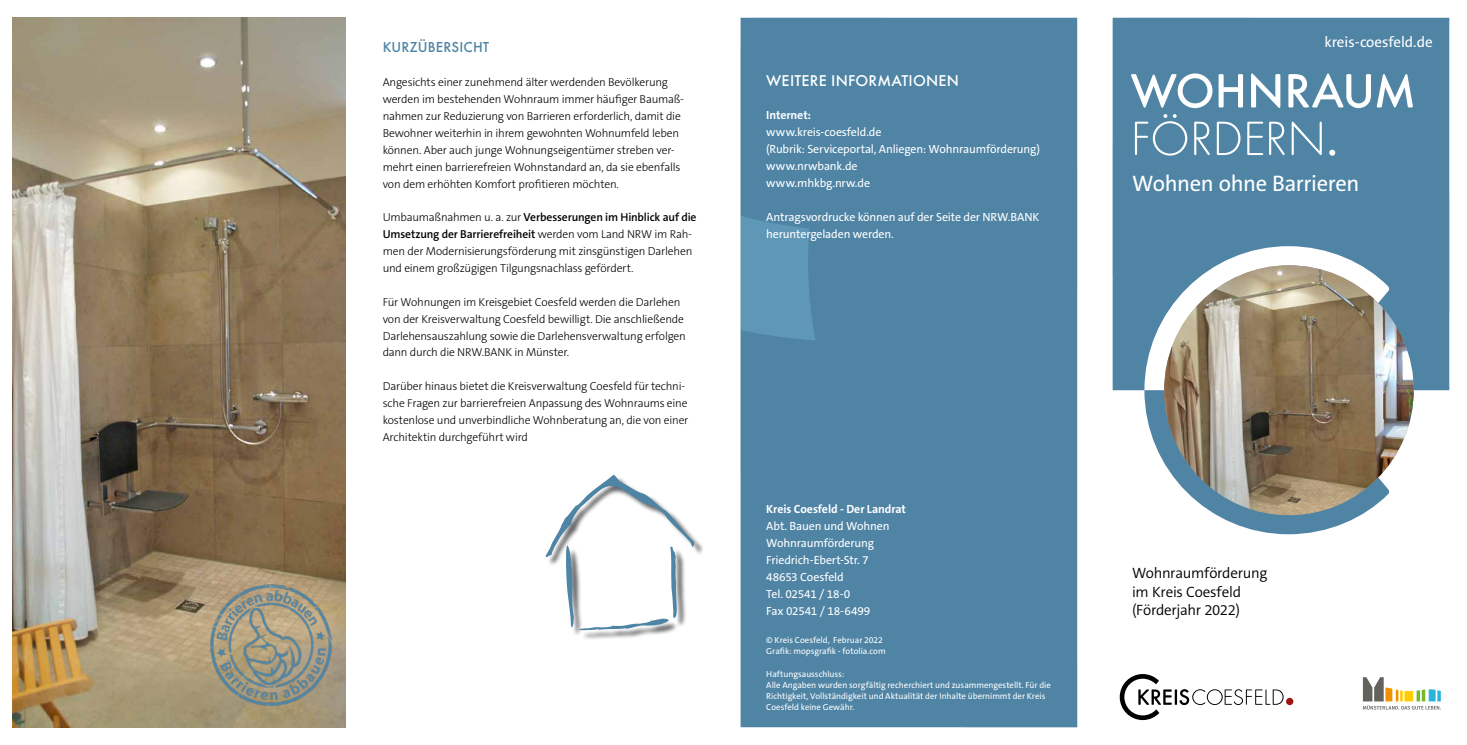
<style>
.page{position:relative;width:1467px;height:745px;background:#fff}
.page>*{position:absolute;margin:0;border:0;box-sizing:border-box;transform-origin:0 0}
.t1{font:500 50px/47.5px "Futura Round";letter-spacing:-.005em;color:#fff}
.t2{font:22.5px "The Sans C5";letter-spacing:-.015em;color:#fff}
.t3{font:500 16.25px "Futura Round";letter-spacing:.01em;color:#fff}
.t4{font:300 15px/18.8px "The Sans C5";letter-spacing:-.02em;color:#000}
.t5{font:15px "The Sans C5";color:#fff}
.t6{font:500 15px "Futura Round";letter-spacing:.015em;color:#4f84a5}
.t7{font:11.88px/16.9px "The Sans C5";letter-spacing:-.01em;color:#fff}
.t8{font:700 11.88px "The Sans C5";letter-spacing:-.005em;color:#fff}
.t9{font:300 11.5px/16.9px "The Sans C5";letter-spacing:-.02em;color:#000}
.t10{font:8.75px/11.2px "The Sans C5";color:#fff}
.s1{font-weight:600}
.s2{font-weight:300}
</style>
<div class="page">
<svg style="left:741px;top:18px;width:708px;height:708px;fill:#4f84a5"></svg>
<svg style="left:1144px;top:246px;width:245px;height:288px"></svg>
<img style="left:1164px;top:265px;width:250px;height:250px;border-radius:125px">
<div style="left:547px;top:476px;width:157px;height:163px;background:#000;opacity:.6"></div>
<svg style="left:546px;top:474px;width:148px;height:158px"></svg>
<img style="left:12px;top:18px;width:334px;height:708px">
<img style="left:208px;top:582px;width:125px;height:125px">
<svg style="left:1363px;top:676px;width:78px;height:33px"></svg>
<svg style="left:1120px;top:673px;width:164px;height:46px"></svg>
<div style="left:1286px;top:697px;width:7px;height:7px;background:#9e1510;border-radius:50%"></div>
<h3 class="t6" style="left:383px;top:36px;width:108px">KURZÜBERSICHT</h3>
<p class="t9" style="left:383px;top:74px;width:303px">Angesichts einer zunehmend älter werdenden Bevölkerung werden im bestehenden Wohnraum immer häufiger Baumaß&shy;nahmen zur Reduzierung von Barrieren erforderlich, damit die Bewohner weiterhin in ihrem gewohnten Wohnumfeld leben können. Aber auch junge Wohnungseigentümer streben ver&shy;mehrt einen barrierefreien Wohnstandard an, da sie ebenfalls von dem erhöhten Komfort profitieren möchten.</p>
<p class="t9" style="left:383px;top:209px;width:315px">Umbaumaßnahmen u. a. zur <span class="s1">Verbesserungen im Hinblick auf die Umsetzung der Barrierefreiheit</span> werden vom Land NRW im Rah&shy;men der Modernisierungsförderung mit zinsgünstigen Darlehen und einem großzügigen Tilgungsnachlass gefördert.</p>
<p class="t9" style="left:383px;top:293px;width:305px">Für Wohnungen im Kreisgebiet Coesfeld werden die Darlehen von der Kreisverwaltung Coesfeld bewilligt. Die anschließende Darlehensauszahlung sowie die Darlehensverwaltung erfolgen dann durch die NRW.BANK in Münster.</p>
<p class="t9" style="left:383px;top:378px;width:307px">Darüber hinaus bietet die Kreisverwaltung Coesfeld für techni&shy;sche Fragen zur barrierefreien Anpassung des Wohnraums eine kostenlose und unverbindliche Wohnberatung an, die von einer Architektin durchgeführt wird</p>
<h3 class="t3" style="left:766px;top:68px;width:194px">WEITERE INFORMATIONEN</h3>
<p class="t8" style="left:766px;top:108px;width:46px">Internet:</p>
<p class="t7" style="left:766px;top:124px;width:275px">www.kreis-coesfeld.de<br>(Rubrik: Serviceportal, Anliegen: Wohnraumförderung) www.nrwbank.de<br>www.mhkbg.nrw.de</p>
<p class="t7" style="left:766px;top:208px;width:275px">Antragsvordrucke können auf der Seite der NRW.BANK heruntergeladen werden.</p>
<p class="t8" style="left:766px;top:501px;width:141px">Kreis Coesfeld - Der Landrat</p>
<p class="t7" style="left:766px;top:517px;width:125px">Abt. Bauen und Wohnen<br>Wohnraumförderung<br>Friedrich-Ebert-Str. 7<br>48653 Coesfeld<br>Tel. 02541 / 18-0<br>Fax 02541 / 18-6499</p>
<p class="t10" style="left:766px;top:633px;width:121px">© Kreis Coesfeld, Februar 2022<br>Grafik: mopsgrafik - fotolia.com</p>
<p class="t10" style="left:766px;top:667px;width:286px">Haftungsausschluss:<br>Alle Angaben wurden sorgfältig recherchiert und zusammengestellt. Für die Richtigkeit, Vollständigkeit und Aktualität der Inhalte übernimmt der Kreis Coesfeld keine Gewähr.</p>
<h3 class="t5" style="left:1324px;top:32px;width:110px">kreis-coesfeld.de</h3>
<h1 class="t1" style="left:1130px;top:63px;width:287px">WOHNRAUM<br><span class="s2">FÖRDERN</span>.</h1>
<h2 class="t2" style="left:1132px;top:169px;width:229px">Wohnen ohne Barrieren</h2>
<h3 class="t4" style="left:1132px;top:563px;width:137px">Wohnraumförderung im Kreis Coesfeld (Förderjahr 2022)</h3>
</div>
